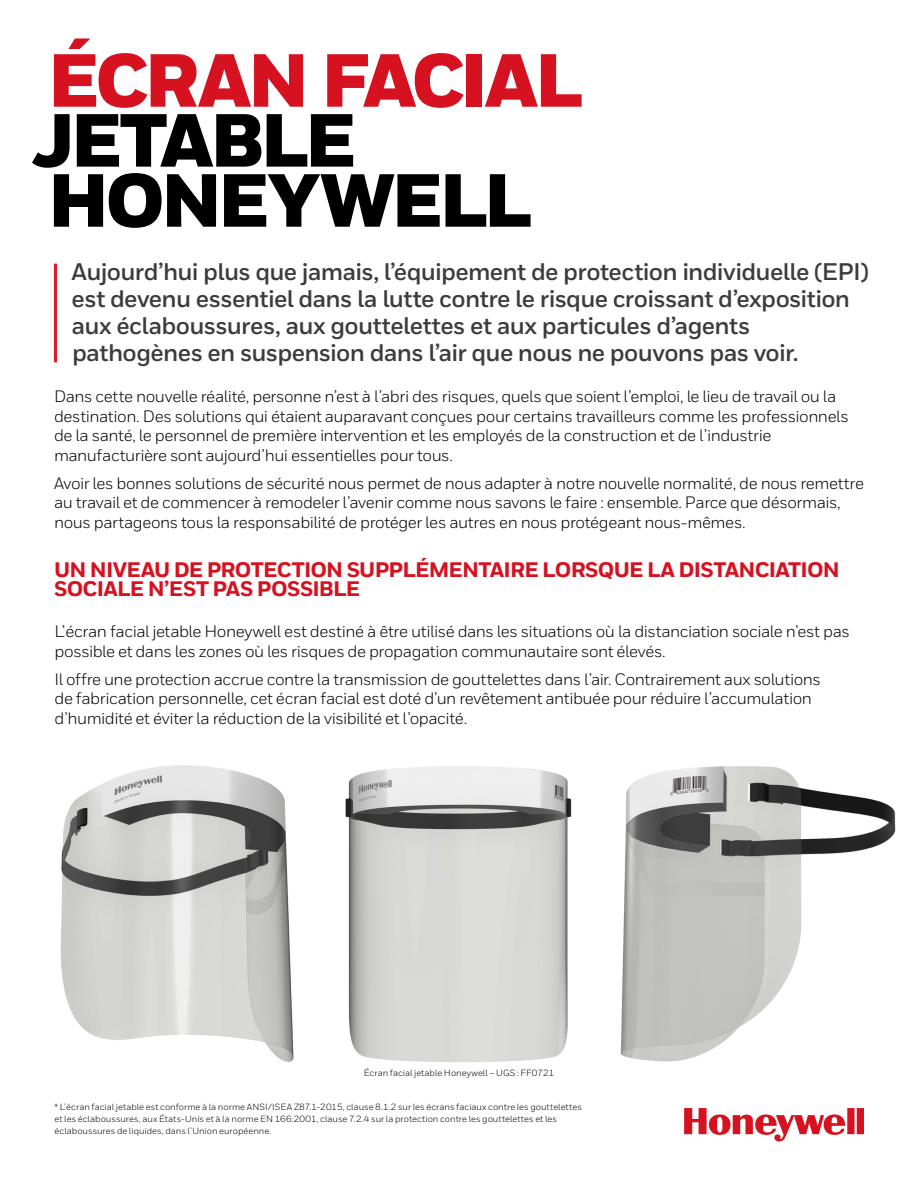
<style>
.page{position:relative;width:918px;height:1188px;background:#fff}
.page>*{position:absolute;margin:0;border:0;box-sizing:border-box;transform-origin:0 0}
.t1{font:900 75px "Honeywell Sans";letter-spacing:-.055em;color:#000}
.t2{font:900 75px "Honeywell Sans";letter-spacing:-.055em;color:#d61120}
.t3{font:700 24px/27px "Honeywell Sans";letter-spacing:-.03em;color:#3c3c3b}
.t4{font:800 21px/19.5px "Honeywell Sans";letter-spacing:-.035em;color:#d61120}
.t5{font:16.5px/19.5px "Honeywell Sans";letter-spacing:-.025em;color:#000}
.t6{font:9px/12px "Honeywell Sans";color:#000}
</style>
<div class="page">
<svg style="left:684px;top:1108px;width:180px;height:34px"></svg>
<hr style="left:54px;top:264px;width:3px;height:98px;background:#dc1b2a">
<img style="left:60px;top:766px;width:234px;height:296px">
<img style="left:620px;top:766px;width:276px;height:296px">
<img style="left:345px;top:766px;width:227px;height:296px">
<h1 class="t2" style="left:48px;top:34px;width:537px">ÉCRAN FACIAL</h1>
<h1 class="t1" style="left:33px;top:94px;width:325px">JETABLE</h1>
<h1 class="t1" style="left:48px;top:154px;width:486px">HONEYWELL</h1>
<p class="t3" style="left:71px;top:259px;width:799px">Aujourd’hui plus que jamais, l’équipement de protection individuelle (EPI) est devenu essentiel dans la lutte contre le risque croissant d’exposition aux éclaboussures, aux gouttelettes et aux particules d’agents pathogènes en suspension dans l’air que nous ne pouvons pas voir.</p>
<p class="t5" style="left:54px;top:387px;width:796px">Dans cette nouvelle réalité, personne n’est à l’abri des risques, quels que soient l’emploi, le lieu de travail ou la destination. Des solutions qui étaient auparavant conçues pour certains travailleurs comme les professionnels de la santé, le personnel de première intervention et les employés de la construction et de l’industrie manufacturière sont aujourd’hui essentielles pour tous.</p>
<p class="t5" style="left:54px;top:473px;width:811px">Avoir les bonnes solutions de sécurité nous permet de nous adapter à notre nouvelle normalité, de nous remettre au travail et de commencer à remodeler l’avenir comme nous savons le faire : ensemble. Parce que désormais, nous partageons tous la responsabilité de protéger les autres en nous protégeant nous-mêmes.</p>
<p class="t4" style="left:54px;top:560px;width:787px">UN NIVEAU DE PROTECTION SUPPLÉMENTAIRE LORSQUE LA DISTANCIATION<br>SOCIALE N’EST PAS POSSIBLE</p>
<p class="t5" style="left:55px;top:622px;width:797px">L’écran facial jetable Honeywell est destiné à être utilisé dans les situations où la distanciation sociale n’est pas possible et dans les zones où les risques de propagation communautaire sont élevés.</p>
<p class="t5" style="left:55px;top:669px;width:768px">Il offre une protection accrue contre la transmission de gouttelettes dans l’air. Contrairement aux solutions de fabrication personnelle, cet écran facial est doté d’un revêtement antibuée pour réduire l’accumulation d’humidité et éviter la réduction de la visibilité et l’opacité.</p>
<p class="t6" style="left:364px;top:1067px;width:192px">Écran facial jetable Honeywell – UGS : FF0721</p>
<p class="t6" style="left:55px;top:1101px;width:529px">* L’écran facial jetable est conforme à la norme ANSI/ISEA Z87.1-2015, clause 8.1.2 sur les écrans faciaux contre les gouttelettes et les éclaboussures, aux États-Unis et à la norme EN 166:2001, clause 7.2.4 sur la protection contre les gouttelettes et les éclaboussures de liquides, dans l’Union européenne.</p>
</div>
